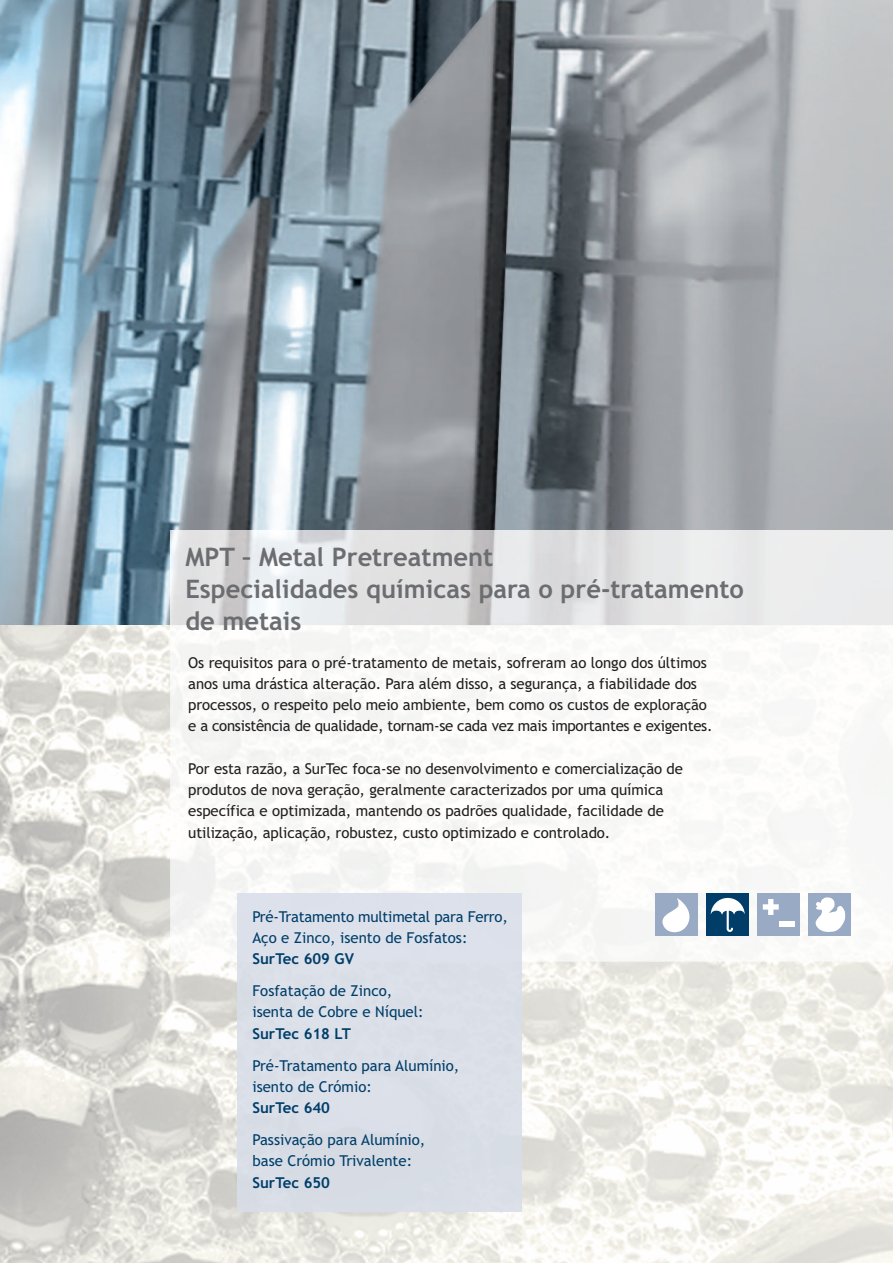
<style>
.page{position:relative;width:893px;height:1263px;background:#fff}
.page>*{position:absolute;margin:0;border:0;box-sizing:border-box;transform-origin:0 0}
.t1{font:700 25.5px/32px "Trebuchet MS";color:#6c6d70}
.t2{font:15px/21.3px "Trebuchet MS";letter-spacing:-.005em;color:#231f20}
.t3{font:15px/21.3px "Trebuchet MS";color:#003e69}
.t4{font:700 15px "Trebuchet MS";color:#003e69}
</style>
<div class="page">
<img style="left:0;top:0;width:893px;height:1263px">
<img style="left:170px;top:530px;width:723px;height:432px">
<div style="left:237px;top:894px;width:284px;height:318px;background:#dbdfe9"></div>
<div style="left:655px;top:894px;width:43px;height:42px;background:#99aac4"></div>
<svg style="left:662px;top:898px;width:27px;height:34px"></svg>
<div style="left:706px;top:894px;width:43px;height:42px;background:#003e69"></div>
<svg style="left:711px;top:898px;width:34px;height:34px"></svg>
<div style="left:757px;top:894px;width:43px;height:42px;background:#99aac4"></div>
<svg style="left:763px;top:899px;width:16px;height:16px"></svg>
<div style="left:779px;top:921px;width:16px;height:6px;background:#fff"></div>
<div style="left:808px;top:894px;width:43px;height:42px;background:#99aac4"></div>
<svg style="left:815px;top:897px;width:30px;height:35px"></svg>
<h1 class="t1" style="left:185px;top:541px;width:560px">MPT – Metal Pretreatment<br>Especialidades químicas para o pré-tratamento de metais</h1>
<p class="t2" style="left:188px;top:652px;width:526px">Os requisitos para o pré-tratamento de metais, sofreram ao longo dos últimos anos uma drástica alteração. Para além disso, a segurança, a fiabilidade dos processos, o respeito pelo meio ambiente, bem como os custos de exploração e a consistência de qualidade, tornam-se cada vez mais importantes e exigentes.</p>
<p class="t2" style="left:188px;top:758px;width:496px">Por esta razão, a SurTec foca-se no desenvolvimento e comercialização de produtos de nova geração, geralmente caracterizados por uma química específica e optimizada, mantendo os padrões qualidade, facilidade de utilização, aplicação, robustez, custo optimizado e controlado.</p>
<p class="t3" style="left:252px;top:906px;width:257px">Pré-Tratamento multimetal para Ferro,<br>Aço e Zinco, isento de Fosfatos:</p>
<p class="t4" style="left:252px;top:950px;width:103px">SurTec 609 GV</p>
<p class="t3" style="left:252px;top:980px;width:173px">Fosfatação de Zinco, isenta de Cobre e Níquel:</p>
<p class="t4" style="left:252px;top:1025px;width:100px">SurTec 618 LT</p>
<p class="t3" style="left:252px;top:1055px;width:208px">Pré-Tratamento para Alumínio, isento de Crómio:</p>
<p class="t4" style="left:252px;top:1099px;width:79px">SurTec 640</p>
<p class="t3" style="left:252px;top:1129px;width:174px">Passivação para Alumínio, base Crómio Trivalente:</p>
<p class="t4" style="left:252px;top:1173px;width:79px">SurTec 650</p>
</div>
